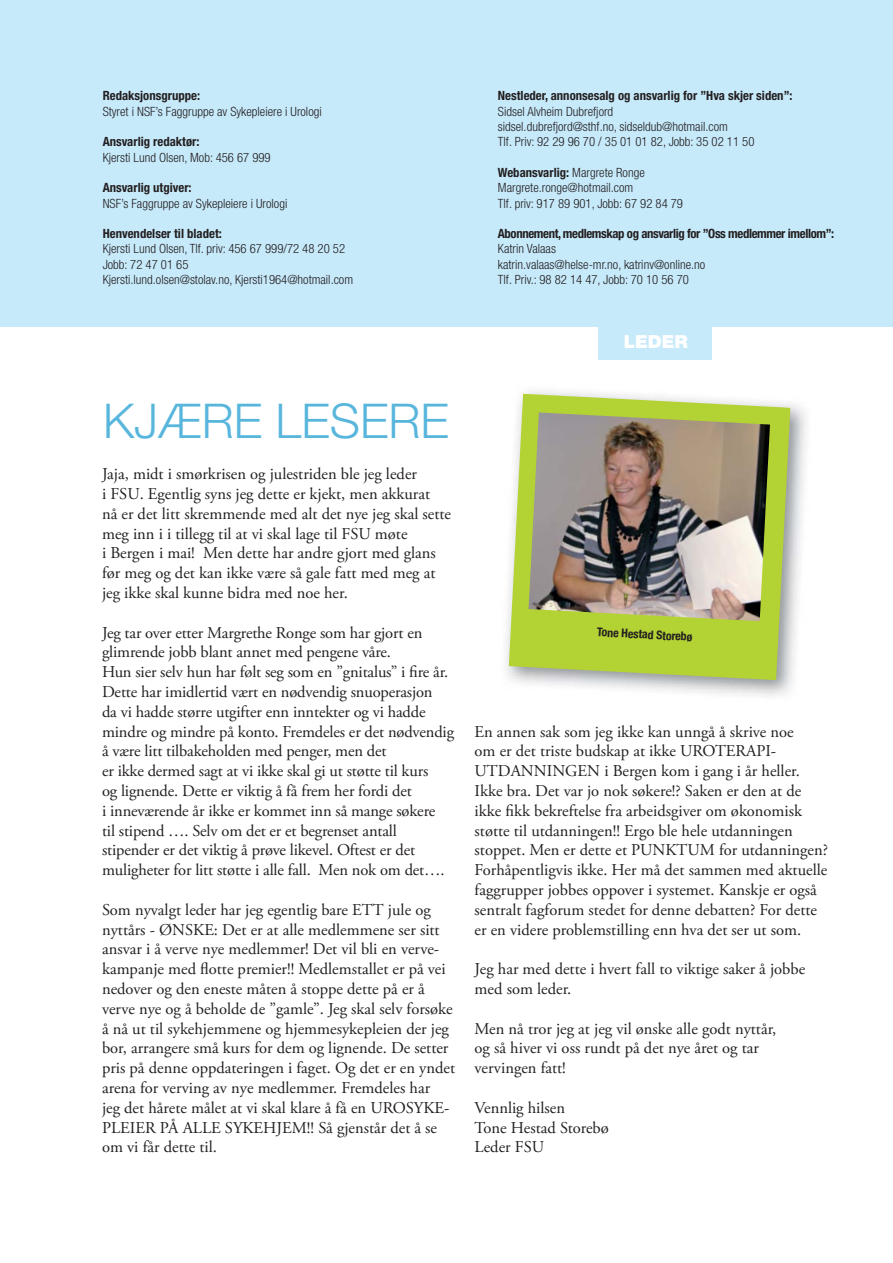
<style>
.page{position:relative;width:893px;height:1263px;background:#fff}
.page>*{position:absolute;margin:0;border:0;box-sizing:border-box;transform-origin:0 0}
.t1{font:300 48px "Helvetica Neue";color:#58b6dd}
.t2{font:900 18px "Helvetica Neue";color:#fff}
.t3{font:16.5px/19.8px "Adobe Garamond Pro";color:#231f20}
.t4{font:300 condensed 12.75px/15.3px "Helvetica Neue";color:#231f20}
.t5{font:700 condensed 12.75px "Helvetica Neue";color:#231f20}
.t6{font:700 condensed 12.75px "Helvetica Neue";letter-spacing:-.03em;color:#231f20}
.t7{font:700 condensed 12px "Helvetica Neue";color:#231f20}
.s1{font-weight:700}
</style>
<div class="page">
<div style="left:0;top:0;width:893px;height:326px;background:#c7eafb"></div>
<div style="left:598px;top:312px;width:114px;height:48px;background:#c7eafb"></div>
<img style="left:505px;top:390px;width:301px;height:306px">
<svg style="left:509px;top:394px;width:281px;height:286px;background:#bbd45d"></svg>
<img style="left:528px;top:412px;width:242px;height:209px">
<p class="t5" style="left:103px;top:91px;width:99px">Redaksjonsgruppe:</p>
<p class="t4" style="left:103px;top:105px;width:221px">Styret i NSF’s Faggruppe av Sykepleiere i Urologi</p>
<p class="t5" style="left:103px;top:137px;width:98px">Ansvarlig redaktør:</p>
<p class="t4" style="left:103px;top:151px;width:170px">Kjersti Lund Olsen, Mob: 456 67 999</p>
<p class="t5" style="left:103px;top:183px;width:90px">Ansvarlig utgiver:</p>
<p class="t4" style="left:103px;top:197px;width:186px">NSF’s Faggruppe av Sykepleiere i Urologi</p>
<p class="t5" style="left:103px;top:229px;width:121px">Henvendelser til bladet:</p>
<p class="t4" style="left:103px;top:243px;width:252px">Kjersti Lund Olsen, Tlf. priv: 456 67 999/72 48 20 52<br>Jobb: 72 47 01 65<br>Kjersti.lund.olsen@stolav.no, Kjersti1964@hotmail.com</p>
<p class="t5" style="left:498px;top:91px;width:296px">Nestleder, annonsesalg og ansvarlig for ”Hva skjer siden”:</p>
<p class="t4" style="left:498px;top:105px;width:258px">Sidsel Alvheim Dubrefjord<br>sidsel.dubrefjord@sthf.no, sidseldub@hotmail.com<br>Tlf. Priv: 92 29 96 70 / 35 01 01 82, Jobb: 35 02 11 50</p>
<p class="t4" style="left:498px;top:166px;width:187px"><span class="s1">Webansvarlig:</span> Margrete Ronge<br>Margrete.ronge@hotmail.com<br>Tlf. priv: 917 89 901, Jobb: 67 92 84 79</p>
<p class="t6" style="left:498px;top:229px;width:338px">Abonnement, medlemskap og ansvarlig for ”Oss medlemmer imellom”:</p>
<p class="t4" style="left:498px;top:243px;width:209px">Katrin Valaas<br>katrin.valaas@helse-mr.no, katrinv@online.no<br>Tlf. Priv.: 98 82 14 47, Jobb: 70 10 56 70</p>
<p class="t2" style="left:624px;top:335px;width:66px">LEDER</p>
<h1 class="t1" style="left:103px;top:403px;width:347px">KJÆRE LESERE</h1>
<p class="t3" style="left:102px;top:465px;width:351px">Jaja, midt i smørkrisen og julestriden ble jeg leder<br>i FSU. Egentlig syns jeg dette er kjekt, men akkurat<br>nå er det litt skremmende med alt det nye jeg skal sette meg inn i i tillegg til at vi skal lage til FSU møte<br>i Bergen i mai! Men dette har andre gjort med glans før meg og det kan ikke være så gale fatt med meg at jeg ikke skal kunne bidra med noe her.</p>
<p class="t3" style="left:102px;top:624px;width:353px">Jeg tar over etter Margrethe Ronge som har gjort en glimrende jobb blant annet med pengene våre.<br>Hun sier selv hun har følt seg som en ”gnitalus” i fire år.<br>Dette har imidlertid vært en nødvendig snuoperasjon<br>da vi hadde større utgifter enn inntekter og vi hadde mindre og mindre på konto. Fremdeles er det nødvendig å være litt tilbakeholden med penger, men det<br>er ikke dermed sagt at vi ikke skal gi ut støtte til kurs<br>og lignende. Dette er viktig å få frem her fordi det<br>i inneværende år ikke er kommet inn så mange søkere<br>til stipend …. Selv om det er et begrenset antall stipender er det viktig å prøve likevel. Oftest er det muligheter for litt støtte i alle fall. Men nok om det….</p>
<p class="t3" style="left:102px;top:901px;width:355px">Som nyvalgt leder har jeg egentlig bare ETT jule og nyttårs - ØNSKE: Det er at alle medlemmene ser sitt ansvar i å verve nye medlemmer! Det vil bli en verve&shy;kampanje med flotte premier!! Medlemstallet er på vei nedover og den eneste måten å stoppe dette på er å verve nye og å beholde de ”gamle”. Jeg skal selv forsøke å nå ut til sykehjemmene og hjemmesykepleien der jeg bor, arrangere små kurs for dem og lignende. De setter pris på denne oppdateringen i faget. Og det er en yndet arena for verving av nye medlemmer. Fremdeles har<br>jeg det hårete målet at vi skal klare å få en UROSYKE-PLEIER PÅ ALLE SYKEHJEM!! Så gjenstår det å se om vi får dette til.</p>
<p class="t7" style="left:597px;top:627px;width:97px;rotate:3deg">Tone Hestad Storebø</p>
<p class="t3" style="left:475px;top:723px;width:355px">En annen sak som jeg ikke kan unngå å skrive noe<br>om er det triste budskap at ikke UROTERAPI-UTDANNINGEN i Bergen kom i gang i år heller.<br>Ikke bra. Det var jo nok søkere!? Saken er den at de ikke fikk bekreftelse fra arbeidsgiver om økonomisk støtte til utdanningen!! Ergo ble hele utdanningen stoppet. Men er dette et PUNKTUM for utdanningen?<br>Forhåpentligvis ikke. Her må det sammen med aktuelle faggrupper jobbes oppover i systemet. Kanskje er også sentralt fagforum stedet for denne debatten? For dette er en videre problemstilling enn hva det ser ut som.</p>
<p class="t3" style="left:475px;top:960px;width:332px">Jeg har med dette i hvert fall to viktige saker å jobbe med som leder.</p>
<p class="t3" style="left:475px;top:1020px;width:303px">Men nå tror jeg at jeg vil ønske alle godt nyttår, og så hiver vi oss rundt på det nye året og tar vervingen fatt!</p>
<p class="t3" style="left:475px;top:1099px;width:136px">Vennlig hilsen<br>Tone Hestad Storebø<br>Leder FSU</p>
</div>
